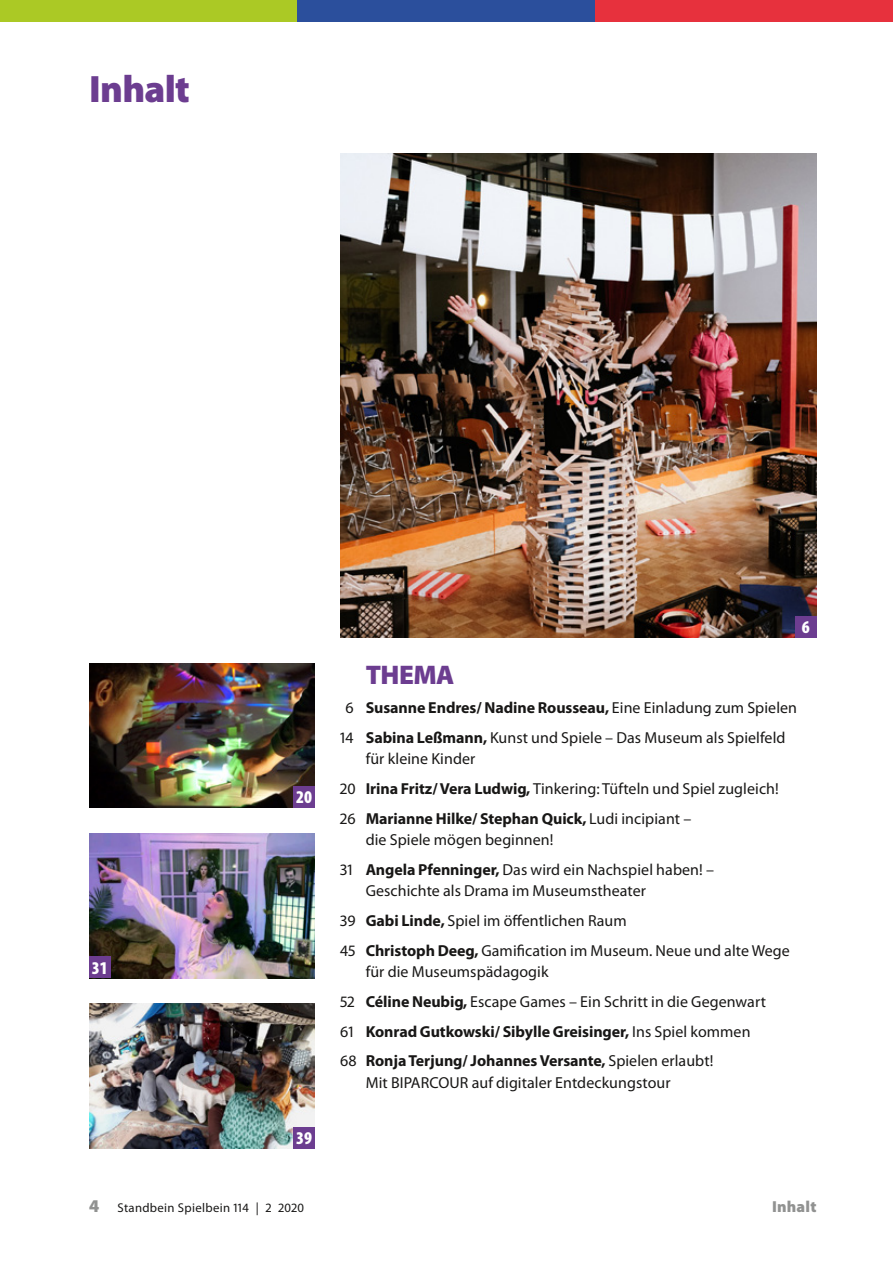
<style>
.page{position:relative;width:893px;height:1263px;background:#fff}
.page>*{position:absolute;margin:0;border:0;box-sizing:border-box;transform-origin:0 0}
.t1{font:900 38.25px "Myriad Pro";letter-spacing:-.02em;color:#6c3d90}
.t2{font:900 27px "Myriad Pro";letter-spacing:-.02em;color:#6c3d90}
.t3{font:900 condensed 18px "Myriad Pro";color:#fff}
.t4{font:15.9px/29.7px "Myriad Pro";letter-spacing:.005em;color:#181716}
.t5{font:900 15.9px "Myriad Pro";letter-spacing:.01em;color:#919291}
.t6{font:12.75px "Myriad Pro";letter-spacing:.025em;color:#181716}
.s1{font-weight:700}
.s2{font-weight:900;font-size:18px;color:#919291}
</style>
<div class="page">
<div style="left:0;top:0;width:298px;height:21px;background:#abc925"></div>
<div style="left:298px;top:0;width:297px;height:21px;background:#2b4f9c"></div>
<div style="left:595px;top:0;width:298px;height:21px;background:#e7313d"></div>
<img style="left:340px;top:153px;width:476px;height:485px">
<img style="left:89px;top:663px;width:226px;height:145px">
<img style="left:89px;top:833px;width:226px;height:145px">
<img style="left:89px;top:1003px;width:226px;height:145px">
<div style="left:293px;top:787px;width:22px;height:21px;background:#6c3d90"></div>
<div style="left:795px;top:617px;width:21px;height:21px;background:#6c3d90"></div>
<div style="left:89px;top:957px;width:22px;height:21px;background:#6c3d90"></div>
<div style="left:293px;top:1127px;width:22px;height:21px;background:#6c3d90"></div>
<h1 class="t1" style="left:89px;top:63px;width:102px">Inhalt</h1>
<p class="t3" style="left:92px;top:956px;width:17px">31</p>
<p class="t3" style="left:296px;top:786px;width:17px">20</p>
<p class="t3" style="left:296px;top:1126px;width:17px">39</p>
<p class="t3" style="left:802px;top:616px;width:9px">6</p>
<h2 class="t2" style="left:366px;top:656px;width:90px">THEMA</h2>
<p class="t4" style="left:340px;top:693px;width:458px;text-indent:5px">6 <span class="s1">Susanne Endres/ Nadine Rousseau,</span> Eine Einladung zum Spielen<br>14 <span class="s1">Sabina Leßmann,</span> Kunst und Spiele – Das Museum als Spielfeld</p>
<p class="t4" style="left:340px;top:744px;width:440px;text-indent:26px">für kleine Kinder<br>20 <span class="s1">Irina Fritz/ Vera Ludwig,</span> Tinkering: Tüfteln und Spiel zugleich!<br>26 <span class="s1">Marianne Hilke/ Stephan Quick,</span> Ludi incipiant –</p>
<p class="t4" style="left:340px;top:825px;width:375px;text-indent:26px">die Spiele mögen beginnen!<br>31 <span class="s1">Angela Pfenninger,</span> Das wird ein Nachspiel haben! –</p>
<p class="t4" style="left:340px;top:876px;width:451px;text-indent:26px">Geschichte als Drama im Museumstheater<br>39 <span class="s1">Gabi Linde,</span> Spiel im öffentlichen Raum<br>45 <span class="s1">Christoph Deeg,</span> Gamification im Museum. Neue und alte Wege</p>
<p class="t4" style="left:340px;top:957px;width:427px;text-indent:26px">für die Museumspädagogik<br>52 <span class="s1">Céline Neubig,</span> Escape Games – Ein Schritt in die Gegenwart 61 <span class="s1">Konrad Gutkowski/ Sibylle Greisinger,</span> Ins Spiel kommen 68 <span class="s1">Ronja Terjung/ Johannes Versante,</span> Spielen erlaubt!</p>
<p class="t4" style="left:366px;top:1067px;width:306px">Mit BIPARCOUR auf digitaler Entdeckungstour</p>
<p class="t6" style="left:89px;top:1200px;width:216px"><span class="s2">4</span> Standbein Spielbein 114 | 2 2020</p>
<p class="t5" style="left:772px;top:1196px;width:46px">Inhalt</p>
</div>
